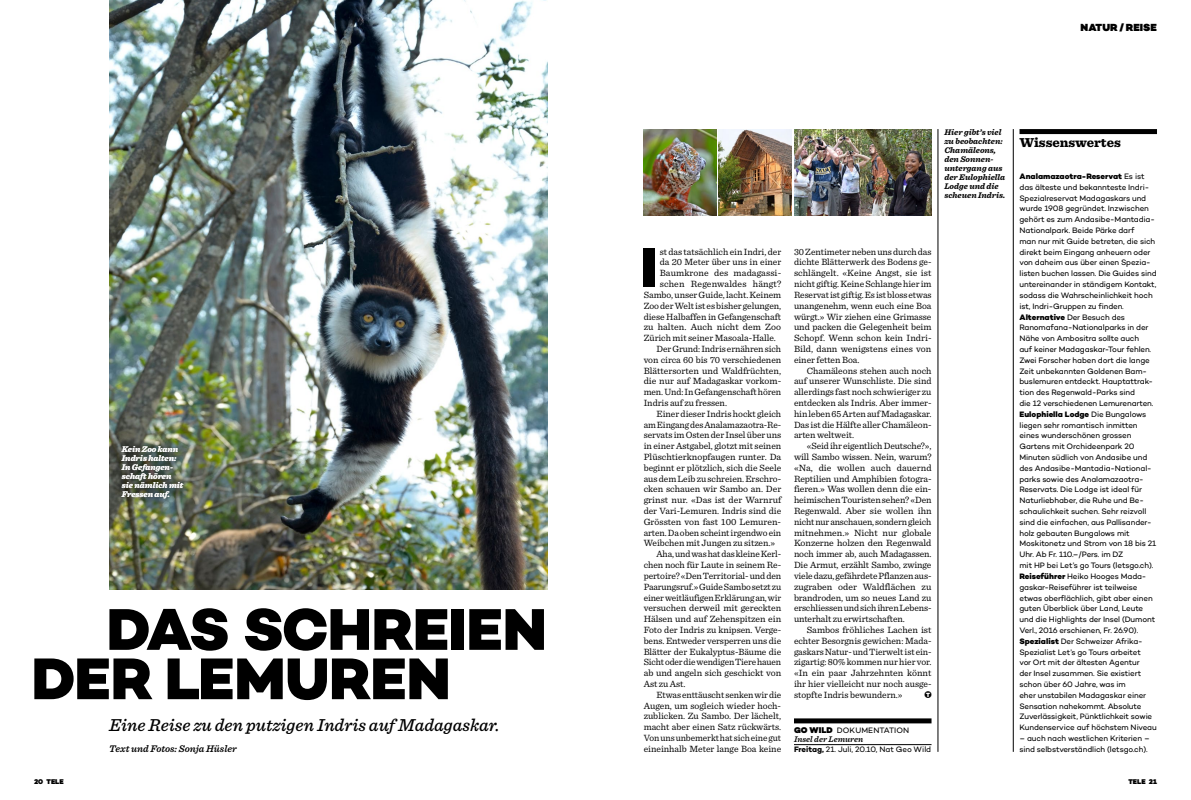
<style>
.page{position:relative;width:1191px;height:800px;background:#fff}
.page>*{position:absolute;margin:0;border:0;box-sizing:border-box;transform-origin:0 0}
.TELE_Titel_70pt_x04{font:800 59.8px "Campton";letter-spacing:-.01em;color:#000}
.TELE_Grundtext_Initi{font:800 57.1px "Campton";color:#000}
.TELE_Lead_20pt{font:italic 500 18px "Sentinel";color:#000}
.TELE_Box_Rubriktitel{font:900 13.5px "Sentinel";color:#000}
.TELE_Rubrikentitel_x{font:900 10.5px "Campton";letter-spacing:.005em;color:#000}
.TELE_Lead_20pt_Autor{font:italic 600 10px "Sentinel";color:#000}
.TELE_Grundtext_Einzu{font:9.5px/10.8px "Sentinel";letter-spacing:-.005em;color:#000;text-align:justify}
.TELE_Grundtext_Initi-2{font:9.5px "Sentinel";letter-spacing:-.005em;color:#000}
.TELE_Grundtext_Initi-3{font:9.5px "Sentinel";letter-spacing:.015em;color:#000}
.TELE_Grundtext_Einzu-2{font:9.5px "TELE";color:#000}
.TELE_Legende_x11{font:italic 700 8.5px/9px "Sentinel";color:#000}
.TELE_Legende_x11-2{font:italic 700 8.5px/9px "Sentinel";color:#fff}
.TELE_Tipp_Bescheibun{font:italic 600 8.5px "Sentinel";color:#000}
.TELE_Box_Grundtext_x{font:8px/10.8px "Campton";letter-spacing:-.015em;color:#000}
.TELE_Tipp_Zeit_x08{font:8px "Campton";color:#000}
.TELE_Tipp_Titel_mit{font:8px "Campton";letter-spacing:.01em;color:#000}
.TELE_Pagina{font:900 7px "Campton";color:#000}
.s1{font-weight:900;font-size:8.5px}
.s2{font-weight:700}
.s3{font-weight:800}
</style>
<div class="page">
<img style="left:109px;top:0;width:438px;height:589px">
<div style="left:794px;top:718px;width:137px;height:5px;background:#000"></div>
<hr style="left:794px;top:744px;width:137px;height:1px;background:#000">
<img style="left:643px;top:129px;width:73px;height:86px">
<img style="left:794px;top:129px;width:137px;height:86px">
<img style="left:719px;top:129px;width:72px;height:86px">
<hr style="left:1013px;top:129px;width:1px;height:622px;background:#000">
<hr style="left:937px;top:129px;width:1px;height:622px;background:#000">
<div style="left:1019px;top:129px;width:138px;height:5px;background:#000"></div>
<div style="left:113px;top:437px;width:79px;height:69px;background:#000;opacity:.5"></div>
<p class="TELE_Legende_x11-2" style="left:122px;top:444px;width:63px">Kein Zoo kann<br>Indris halten:<br>In Gefangen&shy;schaft hören sie nämlich mit<br>Fressen auf.</p>
<p class="TELE_Titel_70pt_x04" style="left:106px;top:591px;width:442px">DAS SCHREIEN</p>
<p class="TELE_Titel_70pt_x04" style="left:31px;top:640px;width:421px">DER LEMUREN</p>
<p class="TELE_Lead_20pt" style="left:109px;top:711px;width:392px">Eine Reise zu den putzigen Indris auf Madagaskar.</p>
<p class="TELE_Lead_20pt_Autor" style="left:109px;top:740px;width:129px">Text und Fotos: Sonja Hüsler</p>
<p class="TELE_Rubrikentitel_x" style="left:1080px;top:20px;width:78px">NATUR / REISE</p>
<p class="TELE_Legende_x11" style="left:944px;top:127px;width:63px">Hier gibt’s viel zu beobachten:<br>Chamäleons, den Sonnen&shy;untergang aus der Eulophiella<br>Lodge und die scheuen Indris.</p>
<p class="TELE_Grundtext_Initi" style="left:641px;top:231px;width:19px">I</p>
<p class="TELE_Grundtext_Initi-2" style="left:660px;top:244px;width:123px">st das tatsächlich ein Indri, der</p>
<p class="TELE_Grundtext_Initi-2" style="left:660px;top:255px;width:123px">da 20 Meter über uns in einer</p>
<p class="TELE_Grundtext_Initi-2" style="left:660px;top:266px;width:123px">Baumkrone des madagassi-</p>
<p class="TELE_Grundtext_Initi-3" style="left:660px;top:277px;width:123px">schen Regenwaldes hängt?</p>
<p class="TELE_Grundtext_Initi-2" style="left:643px;top:287px;width:139px">Sambo, unser Guide, lacht. Keinem</p>
<p class="TELE_Grundtext_Initi-2" style="left:643px;top:298px;width:139px">Zoo der Welt ist es bisher gelungen,</p>
<p class="TELE_Grundtext_Initi-2" style="left:643px;top:309px;width:139px">diese Halbaffen in Gefangenschaft</p>
<p class="TELE_Grundtext_Initi-2" style="left:643px;top:320px;width:139px">zu halten. Auch nicht dem Zoo</p>
<p class="TELE_Grundtext_Initi-2" style="left:643px;top:331px;width:134px">Zürich mit seiner Masoala-Halle.</p>
<p class="TELE_Grundtext_Einzu" style="left:643px;top:343px;width:139px;text-indent:13px">Der Grund: Indris ernähren sich von circa 60 bis 70 verschiedenen Blättersorten und Waldfrüchten, die nur auf Madagaskar vorkom&shy;men. Und: In Gefangenschaft hören Indris auf zu fressen.</p>
<p class="TELE_Grundtext_Einzu" style="left:643px;top:407px;width:139px;text-align:left;text-indent:13px">Einer dieser Indris hockt gleich am Eingang des Analamazaotra-Re&shy;servats im Osten der Insel über uns in einer Astgabel, glotzt mit seinen Plüschtierknopfaugen runter. Da beginnt er plötzlich, sich die Seele aus dem Leib zu schreien. Erschro&shy;cken schauen wir Sambo an. Der grinst nur. «Das ist der Warnruf der Vari-Lemuren. Indris sind die Grössten von fast 100 Lemuren&shy;arten. Da oben scheint irgendwo ein Weibchen mit Jungen zu sitzen.»</p>
<p class="TELE_Grundtext_Einzu" style="left:643px;top:548px;width:139px;text-indent:13px">Aha, und was hat das kleine Kerl&shy;chen noch für Laute in seinem Re&shy;pertoire? «Den Territorial- und den Paarungsruf.» Guide Sambo setzt zu einer weitläufigen Erklärung an, wir versuchen derweil mit gereckten Hälsen und auf Zehenspitzen ein Foto der Indris zu knipsen. Verge&shy;bens. Entweder versperren uns die Blätter der Eukalyptus-Bäume die Sicht oder die wendigen Tiere hauen ab und angeln sich geschickt von Ast zu Ast.</p>
<p class="TELE_Grundtext_Einzu" style="left:643px;top:688px;width:139px;text-align:left;text-indent:13px">Etwas enttäuscht senken wir die Augen, um sogleich wieder hoch&shy;zublicken. Zu Sambo. Der lächelt, macht aber einen Satz rückwärts.<br>Von uns unbemerkt hat sich eine gut eineinhalb Meter lange Boa keine</p>
<p class="TELE_Grundtext_Einzu" style="left:794px;top:245px;width:139px">30 Zentimeter neben uns durch das dichte Blätterwerk des Bodens ge&shy;schlängelt. «Keine Angst, sie ist nicht giftig. Keine Schlange hier im Reservat ist giftig. Es ist bloss etwas unangenehm, wenn euch eine Boa würgt.» Wir ziehen eine Grimasse und packen die Gelegenheit beim Schopf. Wenn schon kein Indri-Bild, dann wenigstens eines von einer fetten Boa.</p>
<p class="TELE_Grundtext_Einzu" style="left:794px;top:364px;width:139px;text-indent:13px">Chamäleons stehen auch noch auf unserer Wunschliste. Die sind allerdings fast noch schwieriger zu entdecken als Indris. Aber immer&shy;hin leben 65 Arten auf Madagaskar.<br>Das ist die Hälfte aller Chamäleon&shy;arten weltweit.</p>
<p class="TELE_Grundtext_Einzu" style="left:794px;top:440px;width:139px;text-indent:13px">«Seid ihr eigentlich Deutsche?», will Sambo wissen. Nein, warum? «Na, die wollen auch dauernd Reptilien und Amphibien fotogra&shy;fieren.» Was wollen denn die ein&shy;heimischen Touristen sehen? «Den Regenwald. Aber sie wollen ihn nicht nur anschauen, sondern gleich mitnehmen.» Nicht nur globale Konzerne holzen den Regenwald noch immer ab, auch Madagassen.<br>Die Armut, erzählt Sambo, zwinge viele dazu, gefährdete Pflanzen aus&shy;zugraben oder Waldflächen zu brandroden, um so neues Land zu erschliessen und sich ihren Lebens&shy;unterhalt zu erwirtschaften.</p>
<p class="TELE_Grundtext_Einzu" style="left:794px;top:623px;width:139px;text-indent:13px">Sambos fröhliches Lachen ist echter Besorgnis gewichen: Mada&shy;gaskars Natur- und Tierwelt ist ein&shy;zigartig: 80% kommen nur hier vor. «In ein paar Jahrzehnten könnt ihr hier vielleicht nur noch ausge&shy;stopfte Indris bewundern.»</p>
<p class="TELE_Grundtext_Einzu-2" style="left:926px;top:690px;width:7px">T</p>
<p class="TELE_Tipp_Titel_mit" style="left:794px;top:725px;width:117px"><span class="s1">GO WILD</span> DOKUMENTATION</p>
<p class="TELE_Tipp_Bescheibun" style="left:794px;top:732px;width:71px">Insel der Lemuren</p>
<p class="TELE_Tipp_Zeit_x08" style="left:794px;top:744px;width:139px"><span class="s2">Freitag,</span> 21. Juli, 20.10, Nat Geo Wild</p>
<p class="TELE_Box_Rubriktitel" style="left:1019px;top:131px;width:103px">Wissenswertes</p>
<p class="TELE_Box_Grundtext_x" style="left:1019px;top:171px;width:139px"><span class="s3">Analamazaotra-Reservat</span> Es ist das älteste und bekannteste Indri-Spezialreservat Madagaskars und wurde 1908 gegründet. Inzwischen gehört es zum Andasibe-Mantadia-Nationalpark. Beide Pärke darf<br>man nur mit Guide betreten, die sich direkt beim Eingang anheuern oder von daheim aus über einen Spezia&shy;listen buchen lassen. Die Guides sind untereinander in ständigem Kontakt, sodass die Wahrscheinlichkeit hoch ist, Indri-Gruppen zu finden.</p>
<p class="TELE_Box_Grundtext_x" style="left:1019px;top:311px;width:135px"><span class="s3">Alternative</span> Der Besuch des Ranomafana-Nationalparks in der Nähe von Ambositra sollte auch auf keiner Madagaskar-Tour fehlen.<br>Zwei Forscher haben dort die lange Zeit unbekannten Goldenen Bam&shy;buslemuren entdeckt. Hauptattrak&shy;tion des Regenwald-Parks sind<br>die 12 verschiedenen Lemurenarten.</p>
<p class="TELE_Box_Grundtext_x" style="left:1019px;top:408px;width:138px"><span class="s3">Eulophiella Lodge</span> Die Bungalows liegen sehr romantisch inmitten eines wunderschönen grossen Gartens mit Orchideenpark 20<br>Minuten südlich von Andasibe und des Andasibe-Mantadia-National&shy;parks sowie des Analamazaotra-Reservats. Die Lodge ist ideal für Naturliebhaber, die Ruhe und Be&shy;schaulichkeit suchen. Sehr reizvoll sind die einfachen, aus Pallisander&shy;holz gebauten Bungalows mit Moskitonetz und Strom von 18 bis 21<br>Uhr. Ab Fr. 110.–/Pers. im DZ<br>mit HP bei Let’s go Tours (letsgo.ch).</p>
<p class="TELE_Box_Grundtext_x" style="left:1019px;top:570px;width:137px"><span class="s3">Reiseführer</span> Heiko Hooges Mada&shy;gaskar-Reiseführer ist teilweise etwas oberflächlich, gibt aber einen guten Überblick über Land, Leute und die Highlights der Insel (Dumont Verl., 2016 erschienen, Fr. 26.90).</p>
<p class="TELE_Box_Grundtext_x" style="left:1019px;top:635px;width:139px"><span class="s3">Spezialist</span> Der Schweizer Afrika-Spezialist Let’s go Tours arbeitet<br>vor Ort mit der ältesten Agentur<br>der Insel zusammen. Sie existiert schon über 60 Jahre, was im<br>eher unstabilen Madagaskar einer Sensation nahekommt. Absolute Zuverlässigkeit, Pünktlichkeit sowie Kundenservice auf höchstem Niveau</p>
<p class="TELE_Box_Grundtext_x" style="left:1019px;top:732px;width:132px">– auch nach westlichen Kriterien – sind selbstverständlich (letsgo.ch).</p>
<p class="TELE_Pagina" style="left:34px;top:777px;width:31px">20 TELE</p>
<p class="TELE_Pagina" style="left:1128px;top:777px;width:30px">TELE 21</p>
</div>
